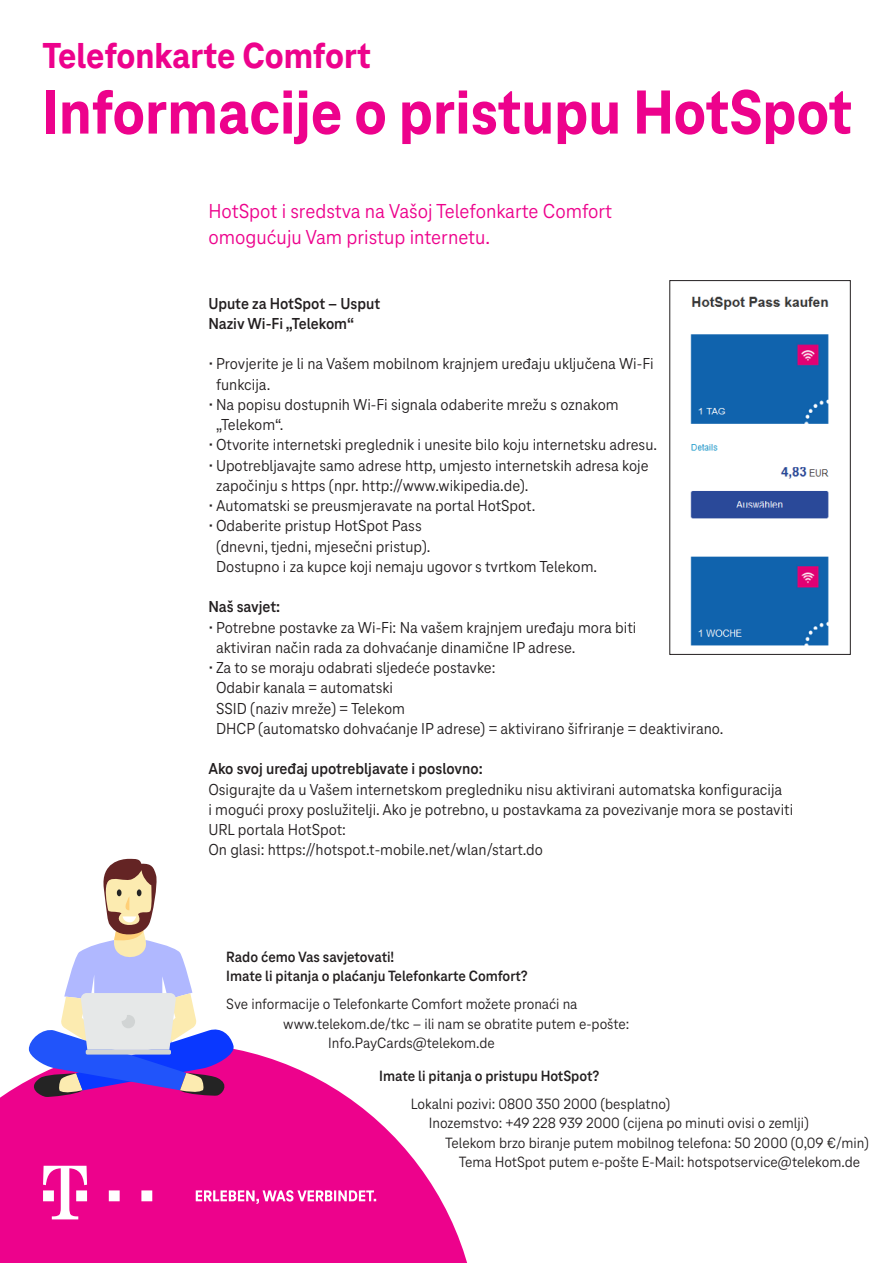
<style>
.page{position:relative;width:893px;height:1263px;background:#fff}
.page>*{position:absolute;margin:0;border:0;box-sizing:border-box;transform-origin:0 0}
.t1{font:800 64.5px "Tele Neo";color:#ed028c}
.t2{font:800 37.5px "Tele Neo";color:#ed028c}
.t3{font:21px/26.2px "Tele Neo";color:#ed028c}
.t4{font:16.5px/20.2px "Tele Neo";color:#231f20}
.t5{font:700 16.5px/20.2px "Tele Neo";color:#231f20}
.t6{font:15.45px "Tele Neo";color:#231f20}
.t7{font:700 15.45px/19.5px "Tele Neo";color:#231f20}
</style>
<div class="page">
<svg style="left:0;top:1049px;width:467px;height:214px;fill:#ed028c"></svg>
<svg style="left:196px;top:1190px;width:180px;height:14px"></svg>
<svg style="left:43px;top:1166px;width:44px;height:53px"></svg>
<svg style="left:109px;top:1190px;width:11px;height:11px"></svg>
<svg style="left:141px;top:1190px;width:11px;height:11px"></svg>
<img style="left:690px;top:296px;width:139px;height:350px">
<div style="left:669px;top:280px;width:182px;height:375px;border:1px solid #231f20"></div>
<svg style="left:25px;top:859px;width:211px;height:238px"></svg>
<h2 class="t2" style="left:43px;top:34px;width:330px">Telefonkarte Comfort</h2>
<h1 class="t1" style="left:43px;top:76px;width:811px">Informacije o pristupu HotSpot</h1>
<p class="t3" style="left:208px;top:198px;width:405px">HotSpot i sredstva na Vašoj Telefonkarte Comfort omogućuju Vam pristup internetu.</p>
<p class="t5" style="left:208px;top:293px;width:173px">Upute za HotSpot – Usput<br>Naziv Wi-Fi „Telekom“</p>
<p class="t4" style="left:216px;top:354px;width:439px;text-indent:-8px">• Provjerite je li na Vašem mobilnom krajnjem uređaju uključena Wi-Fi funkcija.</p>
<p class="t4" style="left:216px;top:394px;width:404px;text-indent:-8px">• Na popisu dostupnih Wi-Fi signala odaberite mrežu s oznakom „Telekom“.</p>
<p class="t4" style="left:208px;top:435px;width:450px">• Otvorite internetski preglednik i unesite bilo koju internetsku adresu.</p>
<p class="t4" style="left:216px;top:455px;width:434px;text-indent:-8px">• Upotrebljavajte samo adrese http, umjesto internetskih adresa koje započinju s https (npr. http://www.wikipedia.de).</p>
<p class="t4" style="left:208px;top:496px;width:328px">• Automatski se preusmjeravate na portal HotSpot.</p>
<p class="t4" style="left:216px;top:516px;width:383px;text-indent:-8px">• Odaberite pristup HotSpot Pass<br>(dnevni, tjedni, mjesečni pristup).<br>Dostupno i za kupce koji nemaju ugovor s tvrtkom Telekom.</p>
<p class="t5" style="left:208px;top:597px;width:73px">Naš savjet:</p>
<p class="t4" style="left:216px;top:617px;width:422px;text-indent:-8px">• Potrebne postavke za Wi-Fi: Na vašem krajnjem uređaju mora biti aktiviran način rada za dohvaćanje dinamične IP adrese.</p>
<p class="t4" style="left:216px;top:658px;width:509px;text-indent:-8px">• Za to se moraju odabrati sljedeće postavke:<br>Odabir kanala = automatski<br>SSID (naziv mreže) = Telekom<br>DHCP (automatsko dohvaćanje IP adrese) = aktivirano šifriranje = deaktivirano.</p>
<p class="t5" style="left:208px;top:759px;width:276px">Ako svoj uređaj upotrebljavate i poslovno:</p>
<p class="t4" style="left:208px;top:779px;width:586px">Osigurajte da u Vašem internetskom pregledniku nisu aktivirani automatska konfiguracija<br>i mogući proxy poslužitelji. Ako je potrebno, u postavkama za povezivanje mora se postaviti URL portala HotSpot:<br>On glasi: https://hotspot.t-mobile.net/wlan/start.do</p>
<p class="t7" style="left:226px;top:947px;width:303px">Rado ćemo Vas savjetovati!<br>Imate li pitanja o plaćanju Telefonkarte Comfort?</p>
<p class="t6" style="left:226px;top:995px;width:353px">Sve informacije o Telefonkarte Comfort možete pronaći na</p>
<p class="t6" style="left:283px;top:1015px;width:348px">www.telekom.de/tkc – ili nam se obratite putem e-pošte:</p>
<p class="t6" style="left:328px;top:1034px;width:168px">Info.PayCards@telekom.de</p>
<p class="t7" style="left:379px;top:1066px;width:222px">Imate li pitanja o pristupu HotSpot?</p>
<p class="t6" style="left:411px;top:1095px;width:261px">Lokalni pozivi: 0800 350 2000 (besplatno)</p>
<p class="t6" style="left:429px;top:1114px;width:382px">Inozemstvo: +49 228 939 2000 (cijena po minuti ovisi o zemlji)</p>
<p class="t6" style="left:445px;top:1134px;width:425px">Telekom brzo biranje putem mobilnog telefona: 50 2000 (0,09 €/min)</p>
<p class="t6" style="left:459px;top:1153px;width:403px">Tema HotSpot putem e-pošte E-Mail: hotspotservice@telekom.de</p>
</div>
